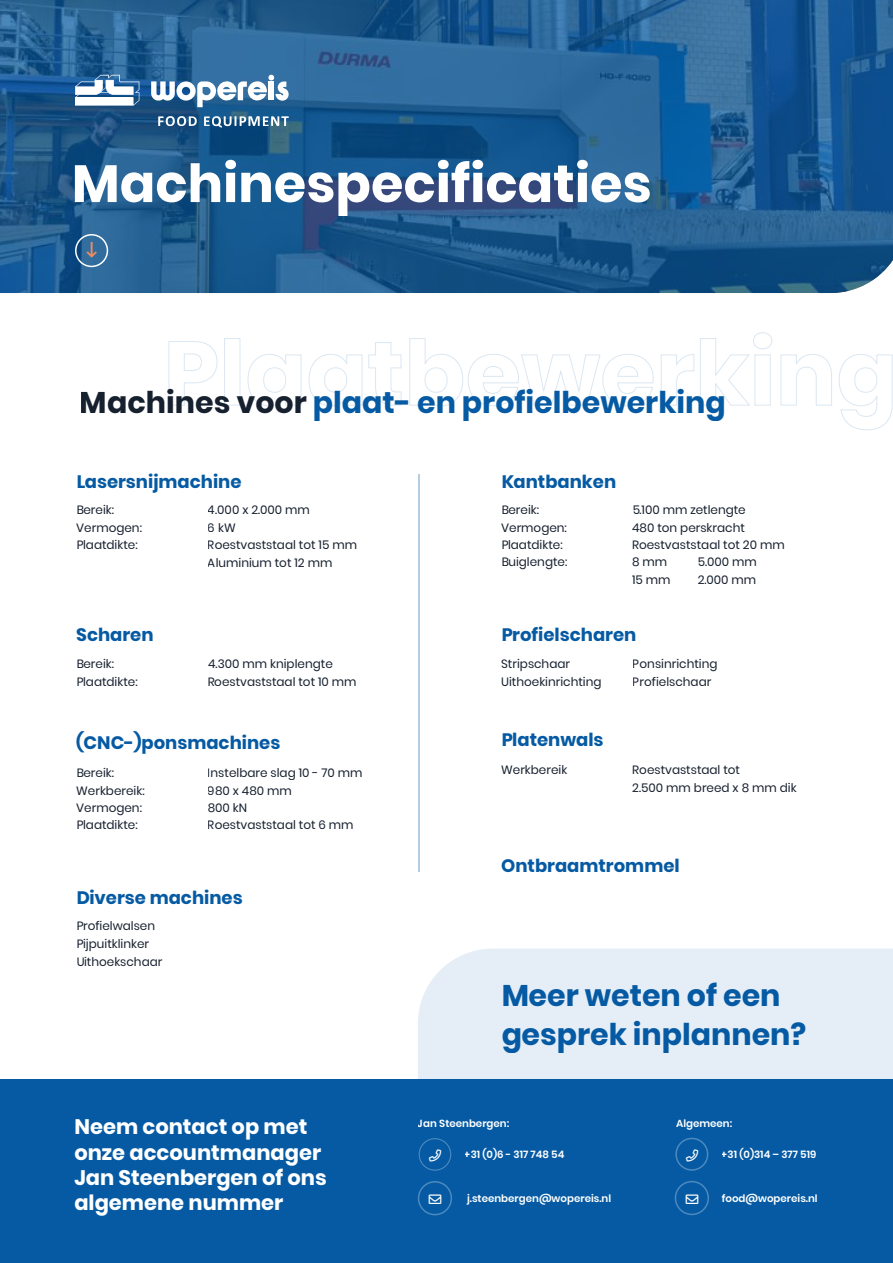
<style>
.page{position:relative;width:893px;height:1263px;background:#fff}
.page>*{position:absolute;margin:0;border:0;box-sizing:border-box;transform-origin:0 0}
.t1{font:700 52.5px "Poppins";color:#fff}
.t2{font:700 30px/39px "Poppins";color:#055aa3}
.t3{font:700 21px/25.2px "Poppins";color:#fff}
.t4{font:700 18px "Poppins";color:#055aa3}
.t5{font:12px/18px "Poppins";color:#16202e}
.t6{font:600 10.35px "Poppins";color:#fff}
.s1{color:#16202e}
</style>
<div class="page">
<svg style="left:0;top:0;width:893px;height:293px;background:#205b90"></svg>
<div style="left:418px;top:948px;width:475px;height:131px;background:#e5eef7"></div>
<div style="left:0;top:1079px;width:893px;height:184px;background:#055aa3"></div>
<svg style="left:168px;top:341px;width:50px;height:65px"></svg>
<svg style="left:247px;top:354px;width:55px;height:52px"></svg>
<svg style="left:308px;top:342px;width:94px;height:64px"></svg>
<svg style="left:409px;top:338px;width:245px;height:68px"></svg>
<svg style="left:661px;top:332px;width:112px;height:74px"></svg>
<svg style="left:780px;top:354px;width:52px;height:52px"></svg>
<svg style="left:838px;top:354px;width:55px;height:77px"></svg>
<svg style="left:158px;top:116px;width:39px;height:10px"></svg>
<svg style="left:204px;top:116px;width:85px;height:12px"></svg>
<svg style="left:151px;top:75px;width:138px;height:32px"></svg>
<svg style="left:75px;top:75px;width:64px;height:31px"></svg>
<div style="left:418px;top:1181px;width:34px;height:34px;border:2px solid #4c8abe;border-radius:50%"></div>
<div style="left:419px;top:1138px;width:32px;height:33px;border:1px solid #4c8abe;border-radius:50%"></div>
<div style="left:675px;top:1181px;width:34px;height:34px;border:2px solid #4c8abe;border-radius:50%"></div>
<div style="left:675px;top:1138px;width:33px;height:33px;border:2px solid #4c8abe;border-radius:50%"></div>
<div style="left:75px;top:234px;width:33px;height:33px;border:2px solid #fff;border-radius:50%"></div>
<hr style="left:418px;top:475px;width:2px;height:397px;background:#055aa3">
<svg style="left:87px;top:242px;width:10px;height:16px"></svg>
<h1 class="t1" style="left:72px;top:153px;width:581px">Machinespecificaties</h1>
<h2 class="t2" style="left:80px;top:383px;width:647px"><span class="s1">Machines voor</span> plaat- en profielbewerking</h2>
<h3 class="t4" style="left:76px;top:471px;width:167px">Lasersnijmachine</h3>
<p class="t5" style="left:76px;top:500px;width:39px">Bereik:</p>
<p class="t5" style="left:208px;top:500px;width:104px">4.000 x 2.000 mm</p>
<p class="t5" style="left:76px;top:518px;width:67px">Vermogen:</p>
<p class="t5" style="left:208px;top:518px;width:30px">6 kW</p>
<p class="t5" style="left:76px;top:536px;width:63px">Plaatdikte:</p>
<p class="t5" style="left:208px;top:536px;width:151px">Roestvaststaal tot 15 mm<br>Aluminium tot 12 mm</p>
<h3 class="t4" style="left:76px;top:624px;width:79px">Scharen</h3>
<p class="t5" style="left:76px;top:655px;width:39px">Bereik:</p>
<p class="t5" style="left:208px;top:655px;width:126px">4.300 mm kniplengte</p>
<p class="t5" style="left:76px;top:673px;width:63px">Plaatdikte:</p>
<p class="t5" style="left:207px;top:673px;width:151px">Roestvaststaal tot 10 mm</p>
<h3 class="t4" style="left:76px;top:732px;width:206px">(CNC-)ponsmachines</h3>
<p class="t5" style="left:76px;top:763px;width:39px">Bereik:</p>
<p class="t5" style="left:208px;top:763px;width:156px">Instelbare slag 10 - 70 mm</p>
<p class="t5" style="left:76px;top:781px;width:70px">Werkbereik:</p>
<p class="t5" style="left:208px;top:781px;width:86px">980 x 480 mm</p>
<p class="t5" style="left:76px;top:799px;width:67px">Vermogen:</p>
<p class="t5" style="left:208px;top:799px;width:41px">800 kN</p>
<p class="t5" style="left:76px;top:816px;width:63px">Plaatdikte:</p>
<p class="t5" style="left:208px;top:816px;width:147px">Roestvaststaal tot 6 mm</p>
<h3 class="t4" style="left:76px;top:887px;width:168px">Diverse machines</h3>
<p class="t5" style="left:76px;top:917px;width:88px">Profielwalsen<br>Pijpuitklinker<br>Uithoekschaar</p>
<h3 class="t3" style="left:74px;top:1114px;width:254px">Neem contact op met onze accountmanager<br>Jan Steenbergen of ons algemene nummer</h3>
<h3 class="t4" style="left:501px;top:471px;width:117px">Kantbanken</h3>
<p class="t5" style="left:501px;top:500px;width:39px">Bereik:</p>
<p class="t5" style="left:632px;top:500px;width:115px">5.100 mm zetlengte</p>
<p class="t5" style="left:501px;top:518px;width:67px">Vermogen:</p>
<p class="t5" style="left:632px;top:518px;width:114px">480 ton perskracht</p>
<p class="t5" style="left:501px;top:536px;width:68px;line-height:17.4px">Plaatdikte:<br>Buiglengte:</p>
<p class="t5" style="left:632px;top:536px;width:154px">Roestvaststaal tot 20 mm</p>
<p class="t5" style="left:632px;top:553px;width:37px">8 mm</p>
<p class="t5" style="left:698px;top:553px;width:61px">5.000 mm</p>
<p class="t5" style="left:632px;top:571px;width:40px">15 mm</p>
<p class="t5" style="left:698px;top:571px;width:60px">2.000 mm</p>
<h3 class="t4" style="left:501px;top:624px;width:137px">Profielscharen</h3>
<p class="t5" style="left:633px;top:655px;width:86px">Ponsinrichting<br>Profielschaar</p>
<p class="t5" style="left:501px;top:655px;width:102px">Stripschaar<br>Uithoekinrichting</p>
<h3 class="t4" style="left:501px;top:729px;width:104px">Platenwals</h3>
<p class="t5" style="left:501px;top:761px;width:68px">Werkbereik</p>
<p class="t5" style="left:632px;top:761px;width:166px">Roestvaststaal tot<br>2.500 mm breed x 8 mm dik</p>
<h3 class="t4" style="left:501px;top:855px;width:180px">Ontbraamtrommel</h3>
<h2 class="t2" style="left:501px;top:976px;width:307px">Meer weten of een gesprek inplannen?</h2>
<p class="t6" style="left:418px;top:1117px;width:93px">Jan Steenbergen:</p>
<p class="t6" style="left:676px;top:1117px;width:58px">Algemeen:</p>
<p class="t6" style="left:722px;top:1148px;width:96px">+31 (0)314 – 377 519</p>
<p class="t6" style="left:722px;top:1192px;width:97px">food@wopereis.nl</p>
<p class="t6" style="left:465px;top:1148px;width:101px">+31 (0)6 - 317 748 54</p>
<p class="t6" style="left:467px;top:1192px;width:145px">j.steenbergen@wopereis.nl</p>
</div>
